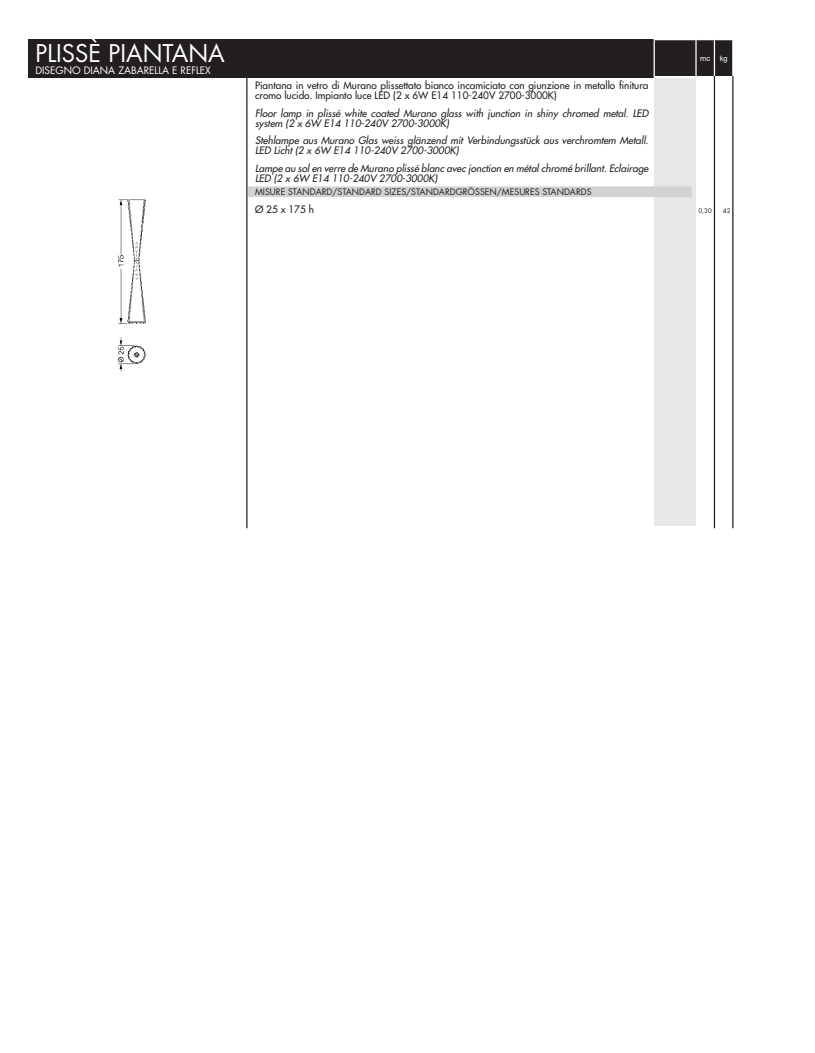
<style>
.page{position:relative;width:815px;height:1053px;background:#fff}
.page>*{position:absolute;margin:0;border:0;box-sizing:border-box;transform-origin:0 0}
.t1{font:23.75px "Futura Std";color:#fff}
.t2{font:italic 500 10px/10px "Futura Std";color:#231f20}
.t3{font:500 10px/10px "Futura Std";color:#231f20}
.t4{font:10px "Futura Std";color:#fff}
.t5{font:8.75px "Futura Std";color:#231f20}
.t6{font:7.5px "Arial";color:#fff}
.t7{font:6.25px "Futura Std";color:#231f20}
</style>
<div class="page">
<div style="left:28px;top:39px;width:626px;height:38px;background:#231f20"></div>
<svg style="left:654px;top:39px;width:79px;height:38px;background:#3a3737"></svg>
<div style="left:654px;top:78px;width:42px;height:447px;background:#e6e7e9"></div>
<hr style="left:246px;top:76px;width:2px;height:452px;background:#231f20">
<hr style="left:714px;top:76px;width:1px;height:452px;background:#231f20">
<hr style="left:732px;top:76px;width:1px;height:452px;background:#231f20">
<img style="left:118px;top:199px;width:28px;height:173px">
<div style="left:248px;top:186px;width:444px;height:11px;background:#d1d2d4"></div>
<h1 class="t1" style="left:35px;top:38px;width:191px">PLISSÈ PIANTANA</h1>
<p class="t4" style="left:35px;top:64px;width:177px">DISEGNO DIANA ZABARELLA E REFLEX</p>
<p class="t6" style="left:700px;top:53px;width:11px">mc</p>
<p class="t6" style="left:720px;top:53px;width:9px">kg</p>
<p class="t3" style="left:255px;top:80px;width:395px">Piantana in vetro di Murano plissettato bianco incamiciato con giunzione in metallo finitura cromo lucido. Impianto luce LED (2 x 6W E14 110-240V 2700-3000K)</p>
<p class="t2" style="left:255px;top:108px;width:395px">Floor lamp in plissé white coated Murano glass with junction in shiny chromed metal. LED system (2 x 6W E14 110-240V 2700-3000K)</p>
<p class="t2" style="left:255px;top:136px;width:395px">Stehlampe aus Murano Glas weiss glänzend mit Verbindungsstück aus verchromtem Metall.<br>LED Licht (2 x 6W E14 110-240V 2700-3000K)</p>
<p class="t2" style="left:255px;top:163px;width:395px">Lampe au sol en verre de Murano plissé blanc avec jonction en métal chromé brillant. Eclairage<br>LED (2 x 6W E14 110-240V 2700-3000K)</p>
<p class="t5" style="left:255px;top:186px;width:338px">MISURE STANDARD/STANDARD SIZES/STANDARDGRÖSSEN/MESURES STANDARDS</p>
<p class="t3" style="left:255px;top:204px;width:60px">Ø 25 x 175 h</p>
<p class="t7" style="left:698px;top:206px;width:15px">0,30</p>
<p class="t7" style="left:723px;top:206px;width:9px">42</p>
</div>
